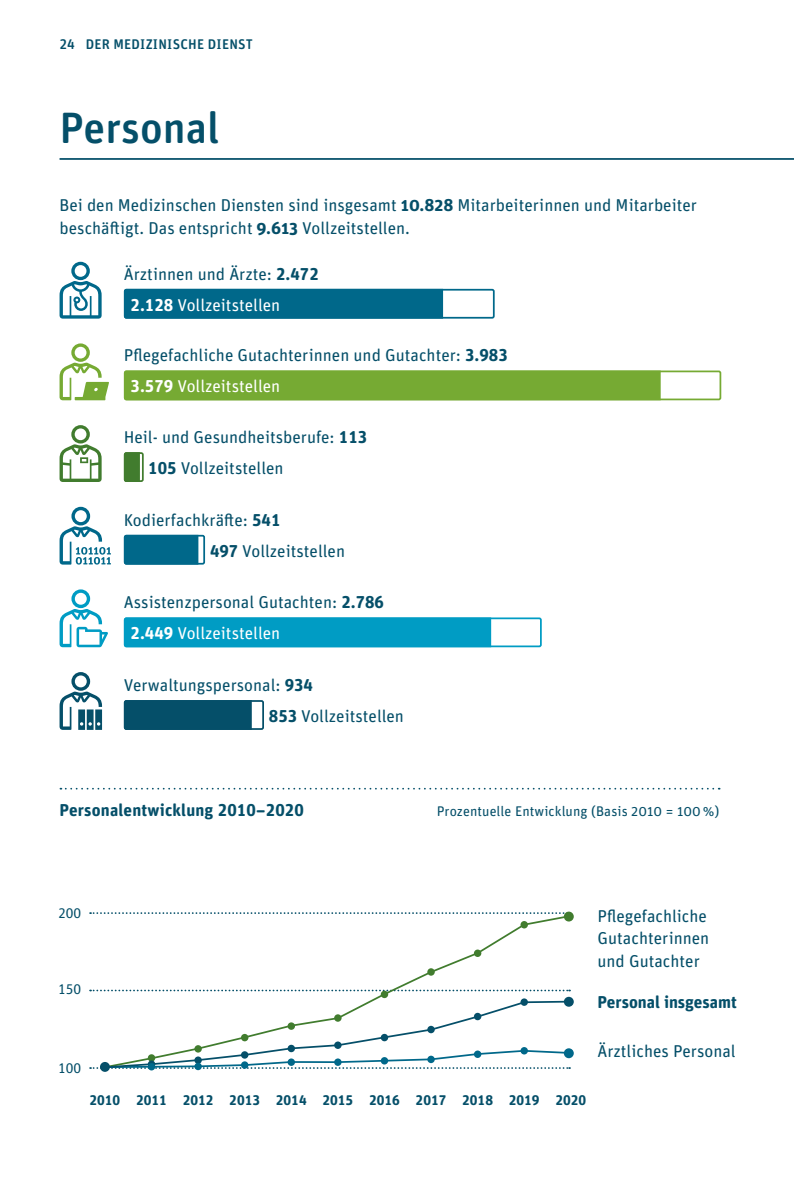
<style>
.page{position:relative;width:794px;height:1191px;background:#fff}
.page>*{position:absolute;margin:0;border:0;box-sizing:border-box;transform-origin:0 0}
.H2_Kapitelheadline{font:500 43.75px "Unit Rounded Pro";color:#054f69}
.Fließtext{font:17.15px/22.8px "Unit Rounded Pro";color:#054f69}
.Fließtext-2{font:17.15px "Unit Rounded Pro";color:#fff}
.Absatzheadline{font:700 17.15px "Unit Rounded Pro";letter-spacing:.01em;color:#054f69}
.Fließtext-3{font:700 17.15px "Unit Rounded Pro";color:#054f69}
.Absatzheadline-2{font:14px "Unit Rounded Pro";letter-spacing:.005em;color:#054f69}
.t1{font:700 14px "Unit Rounded Pro";color:#054f69}
.t2{font:500 14px "Unit Rounded Pro";letter-spacing:.015em;color:#054f69}
.s1{font-weight:700}
</style>
<div class="page">
<svg style="left:90px;top:989px;width:12px;height:2px"></svg>
<svg style="left:90px;top:912px;width:475px;height:2px"></svg>
<hr style="left:60px;top:158px;width:734px;height:2px;background:#054f69">
<div style="left:127px;top:292px;width:316px;height:24px;background:#00688a"></div>
<div style="left:124px;top:289px;width:370px;height:30px;border:2px solid #00688a;border-radius:2px"></div>
<svg style="left:60px;top:262px;width:42px;height:57px"></svg>
<div style="left:127px;top:373px;width:533px;height:24px;background:#76aa33"></div>
<div style="left:124px;top:370px;width:597px;height:30px;border:2px solid #76aa33;border-radius:2px"></div>
<svg style="left:60px;top:343px;width:49px;height:57px"></svg>
<div style="left:127px;top:620px;width:364px;height:24px;background:#009cc4"></div>
<div style="left:124px;top:617px;width:418px;height:30px;border:2px solid #009cc4;border-radius:2px"></div>
<svg style="left:60px;top:589px;width:48px;height:58px"></svg>
<svg style="left:60px;top:425px;width:42px;height:57px"></svg>
<svg style="left:127px;top:455px;width:13px;height:24px"></svg>
<div style="left:124px;top:452px;width:20px;height:30px;border:2px solid #417c2e;border-radius:2px"></div>
<svg style="left:60px;top:507px;width:51px;height:57px"></svg>
<div style="left:127px;top:538px;width:71px;height:23px;background:#00688a"></div>
<div style="left:124px;top:535px;width:81px;height:29px;border:2px solid #00688a;border-radius:2px"></div>
<svg style="left:60px;top:672px;width:42px;height:58px"></svg>
<div style="left:127px;top:703px;width:125px;height:24px;background:#054f69"></div>
<div style="left:124px;top:700px;width:140px;height:30px;border:2px solid #054f69;border-radius:2px"></div>
<svg style="left:60px;top:788px;width:659px;height:1px"></svg>
<svg style="left:103px;top:916px;width:468px;height:84px"></svg>
<svg style="left:90px;top:1000px;width:481px;height:69px"></svg>
<div style="left:564px;top:911px;width:10px;height:10px;background:#417c2e;border-radius:50%"></div>
<div style="left:520px;top:998px;width:8px;height:7px;background:#054f69;border-radius:50%"></div>
<div style="left:520px;top:1047px;width:8px;height:7px;background:#00688a;border-radius:50%"></div>
<div style="left:474px;top:949px;width:7px;height:8px;background:#417c2e;border-radius:50%"></div>
<div style="left:474px;top:1012px;width:7px;height:8px;background:#054f69;border-radius:50%"></div>
<div style="left:474px;top:1050px;width:7px;height:8px;background:#00688a;border-radius:50%"></div>
<div style="left:427px;top:968px;width:8px;height:7px;background:#417c2e;border-radius:50%"></div>
<div style="left:427px;top:1025px;width:8px;height:8px;background:#054f69;border-radius:50%"></div>
<svg style="left:427px;top:1055px;width:8px;height:8px"></svg>
<div style="left:381px;top:990px;width:7px;height:8px;background:#417c2e;border-radius:50%"></div>
<div style="left:381px;top:1033px;width:7px;height:8px;background:#054f69;border-radius:50%"></div>
<div style="left:381px;top:1057px;width:7px;height:7px;background:#00688a;border-radius:50%"></div>
<div style="left:334px;top:1014px;width:7px;height:7px;background:#417c2e;border-radius:50%"></div>
<div style="left:334px;top:1041px;width:7px;height:8px;background:#054f69;border-radius:50%"></div>
<div style="left:334px;top:1058px;width:7px;height:8px;background:#00688a;border-radius:50%"></div>
<div style="left:287px;top:1022px;width:8px;height:7px;background:#417c2e;border-radius:50%"></div>
<svg style="left:287px;top:1044px;width:8px;height:8px"></svg>
<div style="left:287px;top:1058px;width:8px;height:8px;background:#00688a;border-radius:50%"></div>
<div style="left:241px;top:1034px;width:7px;height:7px;background:#417c2e;border-radius:50%"></div>
<div style="left:241px;top:1051px;width:7px;height:7px;background:#054f69;border-radius:50%"></div>
<div style="left:241px;top:1061px;width:7px;height:7px;background:#00688a;border-radius:50%"></div>
<div style="left:194px;top:1045px;width:8px;height:7px;background:#417c2e;border-radius:50%"></div>
<div style="left:194px;top:1056px;width:8px;height:8px;background:#054f69;border-radius:50%"></div>
<div style="left:194px;top:1062px;width:8px;height:8px;background:#00688a;border-radius:50%"></div>
<div style="left:148px;top:1054px;width:7px;height:7px;background:#417c2e;border-radius:50%"></div>
<svg style="left:148px;top:1060px;width:7px;height:8px"></svg>
<div style="left:148px;top:1063px;width:7px;height:7px;background:#00688a;border-radius:50%"></div>
<div style="left:100px;top:1062px;width:10px;height:9px;background:#054f69;border-radius:50%"></div>
<div style="left:564px;top:996px;width:10px;height:10px;background:#054f69;border-radius:50%"></div>
<div style="left:564px;top:1048px;width:10px;height:10px;background:#00688a;border-radius:50%"></div>
<div style="left:520px;top:921px;width:8px;height:7px;background:#417c2e;border-radius:50%"></div>
<p class="t2" style="left:60px;top:34px;width:195px">24 DER MEDIZINISCHE DIENST</p>
<p class="H2_Kapitelheadline" style="left:60px;top:97px;width:161px">Personal</p>
<p class="Fließtext" style="left:60px;top:193px;width:639px">Bei den Medizinschen Diensten sind insgesamt <span class="s1">10.828</span> Mitarbeiterinnen und Mitarbeiter beschäftigt. Das entspricht <span class="s1">9.613</span> Vollzeitstellen.</p>
<p class="Fließtext" style="left:124px;top:262px;width:196px">Ärztinnen und Ärzte: <span class="s1">2.472</span></p>
<p class="Fließtext-2" style="left:131px;top:293px;width:151px"><span class="s1">2.128</span> Vollzeitstellen</p>
<p class="Fließtext" style="left:124px;top:343px;width:385px">Pflegefachliche Gutachterinnen und Gutachter: <span class="s1">3.983</span></p>
<p class="Fließtext-2" style="left:131px;top:374px;width:151px"><span class="s1">3.579</span> Vollzeitstellen</p>
<p class="Fließtext" style="left:124px;top:425px;width:245px">Heil- und Gesundheitsberufe: <span class="s1">113</span></p>
<p class="Fließtext" style="left:148px;top:456px;width:137px"><span class="s1">105</span> Vollzeitstellen</p>
<p class="Fließtext" style="left:124px;top:507px;width:158px">Kodierfachkräfte: <span class="s1">541</span></p>
<p class="Fließtext" style="left:210px;top:538px;width:137px"><span class="s1">497</span> Vollzeitstellen</p>
<p class="Fließtext" style="left:124px;top:590px;width:262px">Assistenzpersonal Gutachten: <span class="s1">2.786</span></p>
<p class="Fließtext-2" style="left:131px;top:621px;width:151px"><span class="s1">2.449</span> Vollzeitstellen</p>
<p class="Fließtext" style="left:124px;top:673px;width:191px">Verwaltungspersonal: <span class="s1">934</span></p>
<p class="Fließtext" style="left:269px;top:703px;width:137px"><span class="s1">853</span> Vollzeitstellen</p>
<p class="Absatzheadline" style="left:60px;top:798px;width:246px">Personalentwicklung 2010–2020</p>
<p class="Absatzheadline-2" style="left:437px;top:801px;width:284px">Prozentuelle Entwicklung (Basis 2010 = 100%)</p>
<p class="Absatzheadline-2" style="left:58px;top:903px;width:25px">200</p>
<p class="Absatzheadline-2" style="left:58px;top:979px;width:25px">150</p>
<p class="Fließtext" style="left:597px;top:903px;width:113px">Pflegefachliche<br>Gutachterinnen und Gutachter</p>
<p class="Fließtext-3" style="left:597px;top:989px;width:141px">Personal insgesamt</p>
<p class="Absatzheadline-2" style="left:58px;top:1058px;width:25px">100</p>
<p class="t1" style="left:90px;top:1090px;width:32px">2010</p>
<p class="t1" style="left:136px;top:1090px;width:32px">2011</p>
<p class="t1" style="left:183px;top:1090px;width:32px">2012</p>
<p class="t1" style="left:229px;top:1090px;width:32px">2013</p>
<p class="t1" style="left:276px;top:1090px;width:32px">2014</p>
<p class="t1" style="left:322px;top:1090px;width:32px">2015</p>
<p class="t1" style="left:369px;top:1090px;width:32px">2016</p>
<p class="t1" style="left:415px;top:1090px;width:32px">2017</p>
<p class="t1" style="left:462px;top:1090px;width:32px">2018</p>
<p class="t1" style="left:509px;top:1090px;width:32px">2019</p>
<p class="t1" style="left:555px;top:1090px;width:32px">2020</p>
<p class="Fließtext" style="left:597px;top:1039px;width:140px">Ärztliches Personal</p>
</div>
